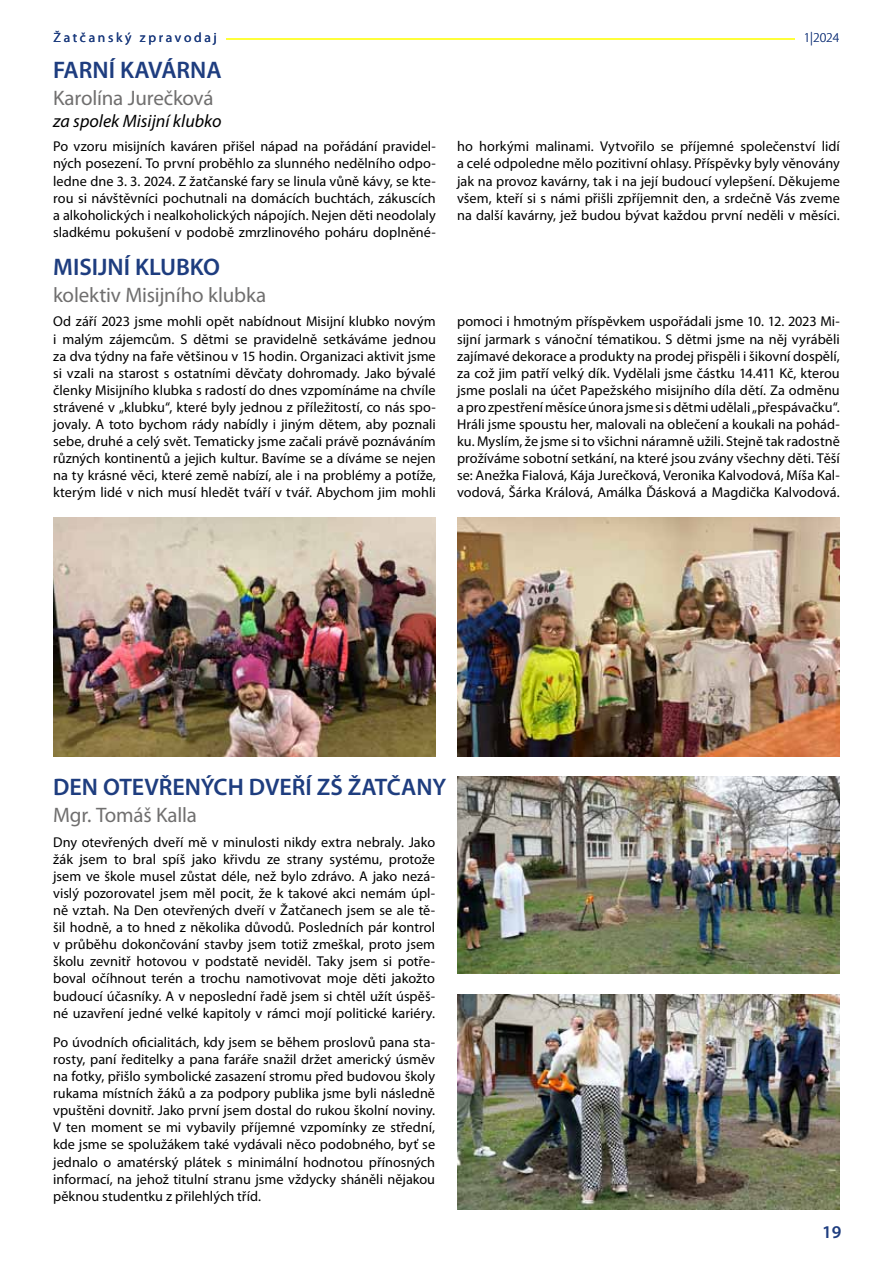
<style>
.page{position:relative;width:893px;height:1263px;background:#fff}
.page>*{position:absolute;margin:0;border:0;box-sizing:border-box;transform-origin:0 0}
.t1{font:600 24px "Myriad Pro";color:#1e3d7f}
.t2{font:21px "Myriad Pro";letter-spacing:-.01em;color:#706f6f}
.t3{font:italic 18px "Myriad Pro";color:#000}
.t4{font:600 18px "Myriad Pro";color:#1e3d7f}
.t5{font:14.25px/17.1px "Myriad Pro";letter-spacing:.005em;color:#000;text-align:justify}
.t6{font:13.5px "Myriad Pro";letter-spacing:.2em;color:#1e3d7f}
.t7{font:300 13.5px "Myriad Pro";color:#1e3d7f}
</style>
<div class="page">
<svg style="left:226px;top:38px;width:569px;height:1px"></svg>
<img style="left:53px;top:517px;width:383px;height:240px">
<img style="left:457px;top:517px;width:383px;height:240px">
<img style="left:457px;top:777px;width:383px;height:197px">
<img style="left:457px;top:994px;width:383px;height:216px">
<p class="t6" style="left:54px;top:29px;width:165px">Žatčanský zpravodaj</p>
<p class="t7" style="left:804px;top:30px;width:37px">1|2024</p>
<h1 class="t1" style="left:53px;top:55px;width:170px">FARNÍ KAVÁRNA</h1>
<h2 class="t2" style="left:53px;top:85px;width:162px">Karolína Jurečková</h2>
<p class="t3" style="left:53px;top:110px;width:170px">za spolek Misijní klubko</p>
<p class="t5" style="left:53px;top:138px;width:384px">Po vzoru misijních kaváren přišel nápad na pořádání pravidel&shy;ných posezení. To první proběhlo za slunného nedělního odpo&shy;ledne dne 3. 3. 2024. Z žatčanské fary se linula vůně kávy, se kte&shy;rou si návštěvníci pochutnali na domácích buchtách, zákuscích a alkoholických i nealkoholických nápojích. Nejen děti neodolaly sladkému pokušení v podobě zmrzlinového poháru doplněné-</p>
<p class="t5" style="left:457px;top:138px;width:384px">ho horkými malinami. Vytvořilo se příjemné společenství lidí a celé odpoledne mělo pozitivní ohlasy. Příspěvky byly věnovány jak na provoz kavárny, tak i na její budoucí vylepšení. Děkujeme všem, kteří si s námi přišli zpříjemnit den, a srdečně Vás zveme na další kavárny, jež budou bývat každou první neděli v měsíci.</p>
<h1 class="t1" style="left:53px;top:251px;width:168px">MISIJNÍ KLUBKO</h1>
<h2 class="t2" style="left:53px;top:282px;width:214px">kolektiv Misijního klubka</h2>
<p class="t5" style="left:53px;top:313px;width:384px">Od září 2023 jsme mohli opět nabídnout Misijní klubko novým i malým zájemcům. S dětmi se pravidelně setkáváme jednou za dva týdny na faře většinou v 15 hodin. Organizaci aktivit jsme si vzali na starost s ostatními děvčaty dohromady. Jako bývalé členky Misijního klubka s radostí do dnes vzpomínáme na chvíle strávené v „klubku“, které byly jednou z příležitostí, co nás spo&shy;jovaly. A toto bychom rády nabídly i jiným dětem, aby poznali sebe, druhé a celý svět. Tematicky jsme začali právě poznáváním různých kontinentů a jejich kultur. Bavíme se a díváme se nejen na ty krásné věci, které země nabízí, ale i na problémy a potíže, kterým lidé v nich musí hledět tváří v tvář. Abychom jim mohli</p>
<p class="t5" style="left:457px;top:313px;width:384px">pomoci i hmotným příspěvkem uspořádali jsme 10. 12. 2023 Mi&shy;sijní jarmark s vánoční tématikou. S dětmi jsme na něj vyráběli zajímavé dekorace a produkty na prodej přispěli i šikovní dospělí, za což jim patří velký dík. Vydělali jsme částku 14.411 Kč, kterou jsme poslali na účet Papežského misijního díla dětí. Za odměnu a pro zpestření měsíce února jsme si s dětmi udělali „přespávačku“.<br>Hráli jsme spoustu her, malovali na oblečení a koukali na pohád&shy;ku. Myslím, že jsme si to všichni náramně užili. Stejně tak radostně prožíváme sobotní setkání, na které jsou zvány všechny děti. Těší se: Anežka Fialová, Kája Jurečková, Veronika Kalvodová, Míša Kal&shy;vodová, Šárka Králová, Amálka Ďásková a Magdička Kalvodová.</p>
<h1 class="t1" style="left:53px;top:771px;width:394px">DEN OTEVŘENÝCH DVEŘÍ ZŠ ŽATČANY</h1>
<h2 class="t2" style="left:53px;top:802px;width:145px">Mgr. Tomáš Kalla</h2>
<p class="t5" style="left:53px;top:833px;width:384px">Dny otevřených dveří mě v minulosti nikdy extra nebraly. Jako žák jsem to bral spíš jako křivdu ze strany systému, protože jsem ve škole musel zůstat déle, než bylo zdrávo. A jako nezá&shy;vislý pozorovatel jsem měl pocit, že k takové akci nemám úpl&shy;ně vztah. Na Den otevřených dveří v Žatčanech jsem se ale tě&shy;šil hodně, a to hned z několika důvodů. Posledních pár kontrol v průběhu dokončování stavby jsem totiž zmeškal, proto jsem školu zevnitř hotovou v podstatě neviděl. Taky jsem si potře&shy;boval očíhnout terén a trochu namotivovat moje děti jakožto budoucí účasníky. A v neposlední řadě jsem si chtěl užít úspěš&shy;né uzavření jedné velké kapitoly v rámci mojí politické kariéry.</p>
<p class="t5" style="left:53px;top:1033px;width:383px">Po úvodních oficialitách, kdy jsem se během proslovů pana sta&shy;rosty, paní ředitelky a pana faráře snažil držet americký úsměv na fotky, přišlo symbolické zasazení stromu před budovou školy rukama místních žáků a za podpory publika jsme byli následně vpuštěni dovnitř. Jako první jsem dostal do rukou školní noviny.<br>V ten moment se mi vybavily příjemné vzpomínky ze střední, kde jsme se spolužákem také vydávali něco podobného, byť se jednalo o amatérský plátek s minimální hodnotou přínosných informací, na jehož titulní stranu jsme vždycky sháněli nějakou pěknou studentku z přilehlých tříd.</p>
<p class="t4" style="left:822px;top:1221px;width:21px">19</p>
</div>
